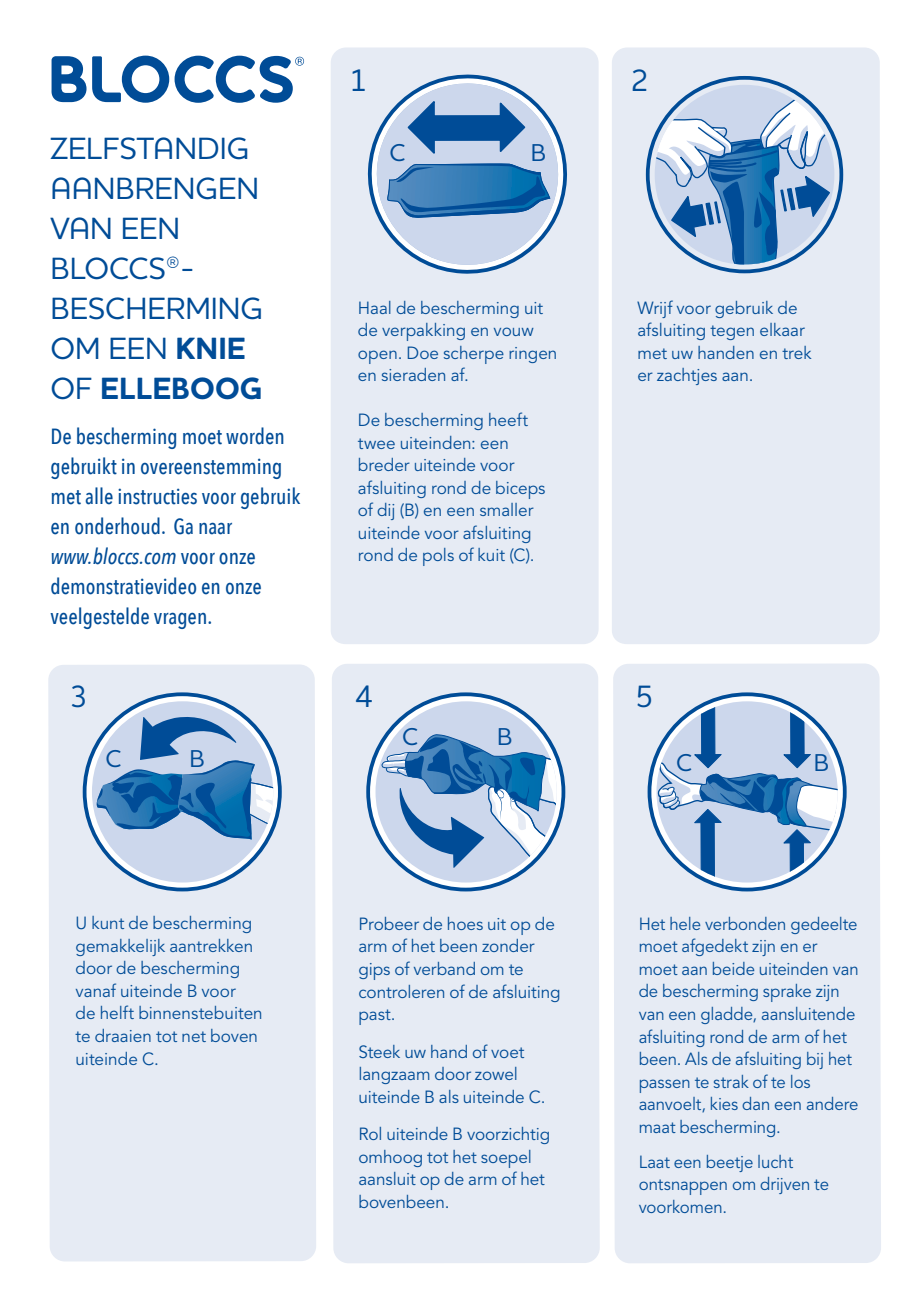
<style>
.page{position:relative;width:922px;height:1312px;background:#fff}
.page>*{position:absolute;margin:0;border:0;box-sizing:border-box;transform-origin:0 0}
.t1{font:500 31.25px/40px "Houschka Pro";color:#004c97}
.t2{font:500 24.75px "Houschka Pro";color:#004c97}
.t3{font:500 22px/30px "Avenir Next Condensed";color:#004c97}
.t4{font:17.5px/22.5px "Avenir LT Std";color:#004c97}
.t5{font:17.5px/22.5px "Avenir LT Std";color:#004c97;scale:.96 1}
.s1{font-weight:700}
.s2{font-style:italic}
</style>
<div class="page">
<svg style="left:51px;top:56px;width:35px;height:46px"></svg>
<svg style="left:92px;top:56px;width:212px;height:47px"></svg>
<div style="left:330px;top:47px;width:268px;height:597px;background:#e6ebf4;border-radius:15px"></div>
<div style="left:332px;top:663px;width:267px;height:599px;background:#e6ebf4"></div>
<div style="left:613px;top:663px;width:267px;height:599px;background:#e6ebf4"></div>
<div style="left:611px;top:47px;width:268px;height:597px;background:#e6ebf4;border-radius:15px"></div>
<div style="left:48px;top:664px;width:268px;height:597px;background:#e6ebf4"></div>
<svg style="left:367px;top:74px;width:200px;height:200px"></svg>
<svg style="left:85px;top:694px;width:195px;height:195px"></svg>
<div style="left:83px;top:692px;width:199px;height:199px;border:4px solid #004c97;border-radius:50%"></div>
<div style="left:92px;top:701px;width:181px;height:181px;background:#ccd7ec;border-radius:50%"></div>
<svg style="left:96px;top:714px;width:177px;height:125px"></svg>
<svg style="left:368px;top:694px;width:195px;height:195px"></svg>
<div style="left:375px;top:701px;width:181px;height:181px;background:#ccd7ec;border-radius:91px"></div>
<div style="left:366px;top:692px;width:199px;height:199px;border:4px solid #004c97;border-radius:50%"></div>
<svg style="left:381px;top:733px;width:176px;height:149px"></svg>
<svg style="left:649px;top:694px;width:195px;height:195px"></svg>
<div style="left:647px;top:692px;width:199px;height:199px;border:4px solid #004c97;border-radius:50%"></div>
<svg style="left:656px;top:701px;width:181px;height:181px;background:#a4bddb"></svg>
<div style="left:645px;top:76px;width:198px;height:197px;border:4px solid #004c97;border-radius:50%"></div>
<svg style="left:654px;top:85px;width:180px;height:179px"></svg>
<h1 class="t1" style="left:50px;top:127px;width:214px">ZELFSTANDIG<br>AANBRENGEN<br>VAN EEN<br>BLOCCS®-<br>BESCHERMING<br>OM EEN <span class="s1">KNIE<br></span>OF <span class="s1">ELLEBOOG</span></h1>
<p class="t3" style="left:50px;top:421px;width:251px">De bescherming moet worden gebruikt in overeenstemming met alle instructies voor gebruik en onderhoud. Ga naar <span class="s2">www.bloccs.com</span> voor onze demonstratievideo en onze veelgestelde vragen.</p>
<h1 class="t1" style="left:70px;top:675px;width:20px">3</h1>
<h2 class="t2" style="left:105px;top:742px;width:18px">C</h2>
<h2 class="t2" style="left:189px;top:742px;width:17px">B</h2>
<h1 class="t1" style="left:349px;top:59px;width:20px">1</h1>
<h2 class="t2" style="left:389px;top:136px;width:18px">C</h2>
<h2 class="t2" style="left:530px;top:136px;width:17px">B</h2>
<p class="t4" style="left:358px;top:297px;width:201px">Haal de bescherming uit de verpakking en vouw open. Doe scherpe ringen en sieraden af.</p>
<p class="t4" style="left:358px;top:409px;width:189px">De bescherming heeft twee uiteinden: een breder uiteinde voor afsluiting rond de biceps of dij (B) en een smaller uiteinde voor afsluiting rond de pols of kuit (C).</p>
<h1 class="t1" style="left:355px;top:675px;width:20px">4</h1>
<h2 class="t2" style="left:402px;top:721px;width:18px">C</h2>
<h2 class="t2" style="left:497px;top:721px;width:17px">B</h2>
<p class="t4" style="left:75px;top:912px;width:189px">U kunt de bescherming gemakkelijk aantrekken door de bescherming vanaf uiteinde B voor<br>de helft binnenstebuiten te draaien tot net boven uiteinde C.</p>
<p class="t4" style="left:358px;top:912px;width:203px">Probeer de hoes uit op de arm of het been zonder gips of verband om te controleren of de afsluiting past.</p>
<p class="t4" style="left:358px;top:1040px;width:188px">Steek uw hand of voet langzaam door zowel uiteinde B als uiteinde C.</p>
<p class="t4" style="left:358px;top:1123px;width:193px">Rol uiteinde B voorzichtig omhoog tot het soepel aansluit op de arm of het bovenbeen.</p>
<h1 class="t1" style="left:630px;top:59px;width:20px">2</h1>
<p class="t4" style="left:637px;top:297px;width:176px">Wrijf voor gebruik de afsluiting tegen elkaar met uw handen en trek er zachtjes aan.</p>
<h1 class="t1" style="left:635px;top:675px;width:20px">5</h1>
<h2 class="t2" style="left:676px;top:747px;width:18px">C</h2>
<h2 class="t2" style="left:813px;top:746px;width:17px">B</h2>
<p class="t5" style="left:638px;top:912px;width:231px">Het hele verbonden gedeelte moet afgedekt zijn en er moet aan beide uiteinden van de bescherming sprake zijn van een gladde, aansluitende afsluiting rond de arm of het been. Als de afsluiting bij het passen te strak of te los aanvoelt, kies dan een andere maat bescherming.</p>
<p class="t5" style="left:638px;top:1150px;width:200px">Laat een beetje lucht ontsnappen om drijven te voorkomen.</p>
</div>
